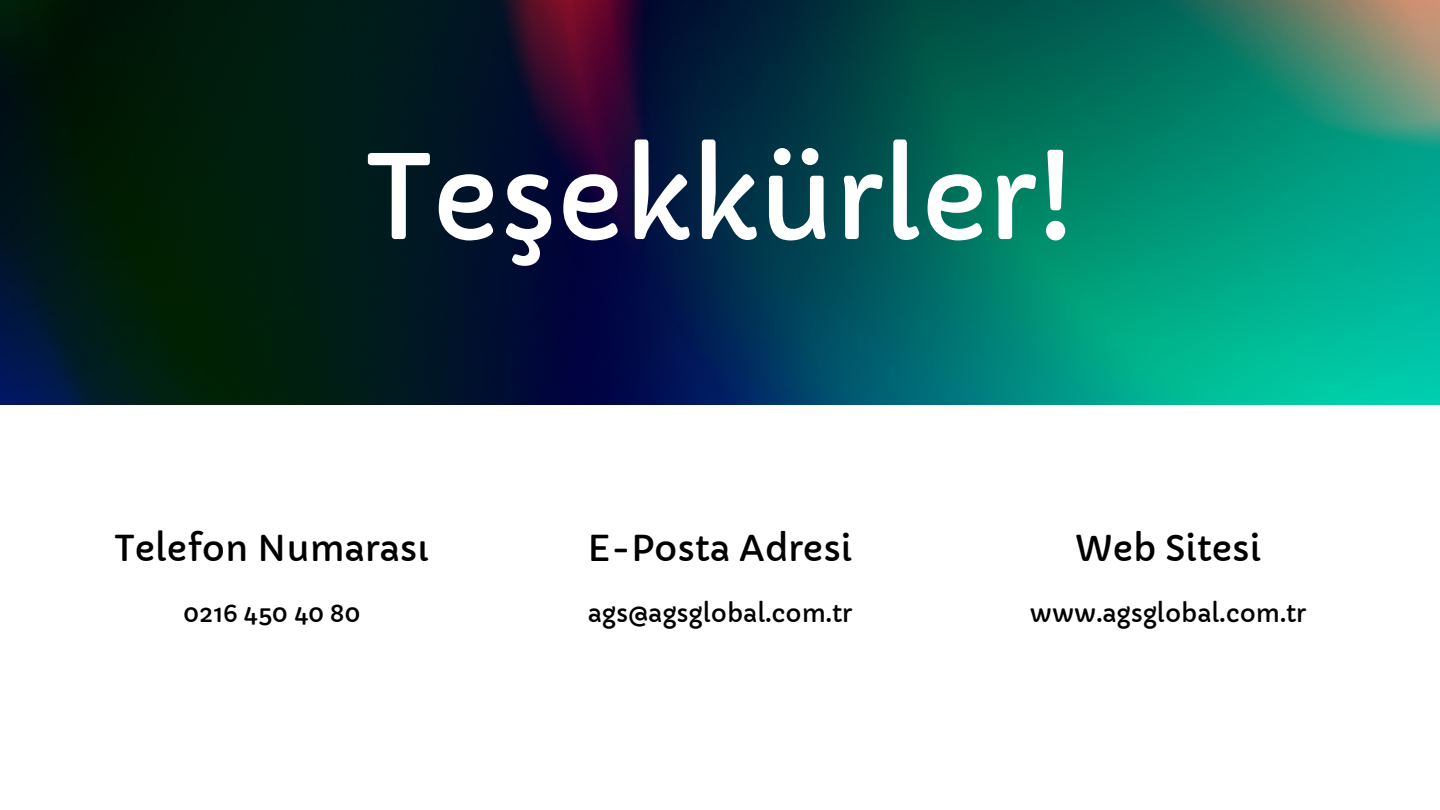
<style>
.page{position:relative;width:1440px;height:810px;background:#fff}
.page>*{position:absolute;margin:0;border:0;box-sizing:border-box;transform-origin:0 0}
.t1{font:115px "Capriola";color:#fff}
.t2{font:35px "Capriola";color:#000}
.t3{font:24.2px "Capriola";color:#000}
</style>
<div class="page">
<img style="left:0;top:0;width:1440px;height:405px">
<h1 class="t1" style="left:365px;top:127px;width:711px">Teşekkürler!</h1>
<h2 class="t2" style="left:114px;top:527px;width:316px">Telefon Numarası</h2>
<p class="t3" style="left:183px;top:599px;width:179px">0216 450 40 80</p>
<h2 class="t2" style="left:587px;top:527px;width:267px">E-Posta Adresi</h2>
<p class="t3" style="left:588px;top:599px;width:266px">ags@agsglobal.com.tr</p>
<h2 class="t2" style="left:1075px;top:527px;width:188px">Web Sitesi</h2>
<p class="t3" style="left:1030px;top:599px;width:278px">www.agsglobal.com.tr</p>
</div>
